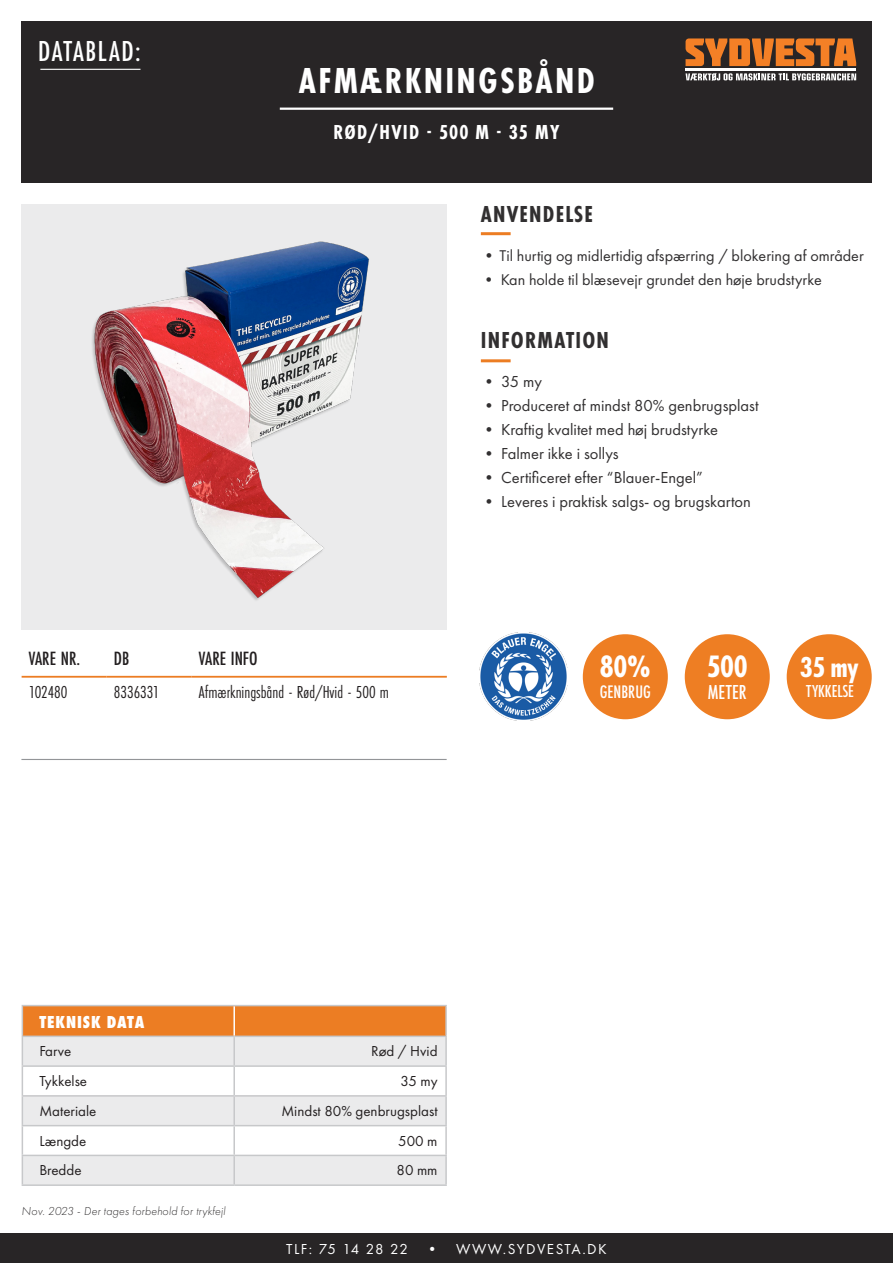
<style>
.page{position:relative;width:893px;height:1263px;background:#fff}
.page>*{position:absolute;margin:0;border:0;box-sizing:border-box;transform-origin:0 0}
.t1{font:700 37.5px "Futura PT Cond";letter-spacing:.06em;color:#fff}
.t2{font:700 32.1px "Futura PT Cond";color:#fff}
.t3{font:500 30px "Futura PT Cond";letter-spacing:.05em;color:#fff}
.t4{font:700 30px "Futura PT Cond";color:#fff}
.t5{font:700 24px "Futura PT Cond";letter-spacing:.05em;color:#312f30}
.t6{font:700 21px "Futura PT Cond";letter-spacing:.06em;color:#fff}
.t7{font:500 21px "Futura PT Cond";color:#fff}
.t8{font:500 19.95px "Futura PT Cond";color:#231f20}
.t9{font:500 18.9px "Futura PT Cond";color:#fff}
.t10{font:18px "Futura PT Cond";color:#231f20}
.t11{font:800 18px "Futura PT Cond";letter-spacing:.05em;color:#fff}
.t12{font:500 18px "Futura PT Cond";color:#fff}
.t13{font:16.5px "Futura PT";color:#312f30}
.t14{font:16.2px "Futura PT";color:#312f30}
.t15{font:15px "Futura PT";color:#231f20}
.t16{font:15px "Futura PT";letter-spacing:.1em;color:#fff}
.t17{font:italic 300 12px "Futura PT";letter-spacing:.015em;color:#312f30}
.s1{font-size:16.5px}
</style>
<div class="page">
<hr style="left:22px;top:676px;width:85px;height:2px;background:#ec7d23">
<hr style="left:107px;top:676px;width:85px;height:2px;background:#ec7d23">
<hr style="left:192px;top:676px;width:255px;height:2px;background:#ec7d23">
<img style="left:22px;top:204px;width:425px;height:424px">
<div style="left:21px;top:21px;width:851px;height:162px;background:#282526"></div>
<div style="left:0;top:1233px;width:893px;height:30px;background:#282526"></div>
<hr style="left:280px;top:108px;width:333px;height:2px;background:#fff">
<hr style="left:481px;top:232px;width:30px;height:3px;background:#ec7d23">
<hr style="left:481px;top:359px;width:30px;height:3px;background:#ec7d23">
<svg style="left:686px;top:38px;width:170px;height:28px"></svg>
<svg style="left:686px;top:73px;width:170px;height:8px"></svg>
<hr style="left:686px;top:69px;width:170px;height:2px;background:#fff">
<hr style="left:21px;top:759px;width:426px;height:1px;background:#939598">
<hr style="left:40px;top:69px;width:100px;height:1px;background:#fff">
<hr style="left:234px;top:1005px;width:213px;height:1px;background:#c7c8ca">
<hr style="left:445px;top:1006px;width:2px;height:29px;background:#c7c8ca">
<hr style="left:234px;top:1035px;width:213px;height:2px;background:#c7c8ca">
<hr style="left:445px;top:1037px;width:2px;height:28px;background:#c7c8ca">
<hr style="left:234px;top:1065px;width:213px;height:2px;background:#c7c8ca">
<hr style="left:445px;top:1067px;width:2px;height:28px;background:#c7c8ca">
<hr style="left:234px;top:1095px;width:213px;height:1px;background:#c7c8ca">
<hr style="left:445px;top:1096px;width:2px;height:29px;background:#c7c8ca">
<hr style="left:234px;top:1125px;width:213px;height:1px;background:#c7c8ca">
<hr style="left:445px;top:1126px;width:2px;height:29px;background:#c7c8ca">
<hr style="left:234px;top:1155px;width:213px;height:1px;background:#c7c8ca">
<svg style="left:22px;top:1005px;width:424px;height:179px"></svg>
<hr style="left:233px;top:1156px;width:2px;height:28px;background:#c7c8ca">
<hr style="left:445px;top:1156px;width:2px;height:28px;background:#c7c8ca">
<hr style="left:22px;top:1184px;width:212px;height:2px;background:#c7c8ca">
<hr style="left:234px;top:1184px;width:213px;height:2px;background:#c7c8ca">
<hr style="left:233px;top:1006px;width:2px;height:29px;background:#fff">
<div style="left:685px;top:634px;width:85px;height:85px;background:#ee7e23;border-radius:50%"></div>
<div style="left:583px;top:634px;width:85px;height:85px;background:#ee7e23;border-radius:50%"></div>
<div style="left:787px;top:634px;width:85px;height:85px;background:#ee7e23;border-radius:50%"></div>
<img style="left:480px;top:633px;width:87px;height:87px">
<p class="t3" style="left:38px;top:34px;width:104px">DATABLAD:</p>
<p class="t1" style="left:299px;top:59px;width:298px">AFMÆRKNINGSBÅND</p>
<p class="t6" style="left:334px;top:120px;width:227px">RØD/HVID - 500 M - 35 MY</p>
<p class="t5" style="left:481px;top:200px;width:114px">ANVENDELSE</p>
<p class="t14" style="left:481px;top:246px;width:384px"><span class="s1">•</span> Til hurtig og midlertidig afspærring / blokering af områder</p>
<p class="t14" style="left:481px;top:270px;width:342px">• Kan holde til blæsevejr grundet den høje brudstyrke</p>
<p class="t5" style="left:481px;top:326px;width:130px">INFORMATION</p>
<p class="t13" style="left:481px;top:371px;width:63px">• 35 my</p>
<p class="t13" style="left:481px;top:395px;width:279px">• Produceret af mindst 80% genbrugsplast</p>
<p class="t13" style="left:481px;top:419px;width:239px">• Kraftig kvalitet med høj brudstyrke</p>
<p class="t13" style="left:481px;top:443px;width:139px">• Falmer ikke i sollys</p>
<p class="t13" style="left:481px;top:467px;width:224px">• Certificeret efter “Blauer-Engel”</p>
<p class="t13" style="left:481px;top:491px;width:272px">• Leveres i praktisk salgs- og brugskarton</p>
<p class="t8" style="left:29px;top:646px;width:53px">VARE NR.</p>
<p class="t8" style="left:114px;top:646px;width:17px">DB</p>
<p class="t8" style="left:199px;top:646px;width:60px">VARE INFO</p>
<p class="t10" style="left:29px;top:681px;width:40px">102480</p>
<p class="t10" style="left:114px;top:681px;width:47px">8336331</p>
<p class="t10" style="left:199px;top:681px;width:191px">Afmærkningsbånd - Rød/Hvid - 500 m</p>
<p class="t2" style="left:600px;top:648px;width:52px">80%</p>
<p class="t9" style="left:600px;top:681px;width:52px">GENBRUG</p>
<p class="t2" style="left:707px;top:648px;width:43px">500</p>
<p class="t7" style="left:708px;top:680px;width:40px">METER</p>
<p class="t4" style="left:800px;top:650px;width:60px">35 my</p>
<p class="t12" style="left:806px;top:681px;width:49px">TYKKELSE</p>
<p class="t11" style="left:39px;top:1011px;width:107px">TEKNISK DATA</p>
<p class="t15" style="left:39px;top:1042px;width:34px">Farve</p>
<p class="t15" style="left:371px;top:1042px;width:68px">Rød / Hvid</p>
<p class="t15" style="left:39px;top:1072px;width:49px">Tykkelse</p>
<p class="t15" style="left:400px;top:1072px;width:39px">35 my</p>
<p class="t15" style="left:39px;top:1102px;width:59px">Materiale</p>
<p class="t15" style="left:281px;top:1102px;width:158px">Mindst 80% genbrugsplast</p>
<p class="t15" style="left:39px;top:1132px;width:49px">Længde</p>
<p class="t15" style="left:398px;top:1132px;width:41px">500 m</p>
<p class="t15" style="left:39px;top:1161px;width:44px">Bredde</p>
<p class="t15" style="left:396px;top:1161px;width:43px">80 mm</p>
<p class="t17" style="left:22px;top:1204px;width:205px">Nov. 2023 - Der tages forbehold for trykfejl</p>
<p class="t16" style="left:286px;top:1240px;width:322px">TLF: 75 14 28 22 • WWW.SYDVESTA.DK</p>
</div>
